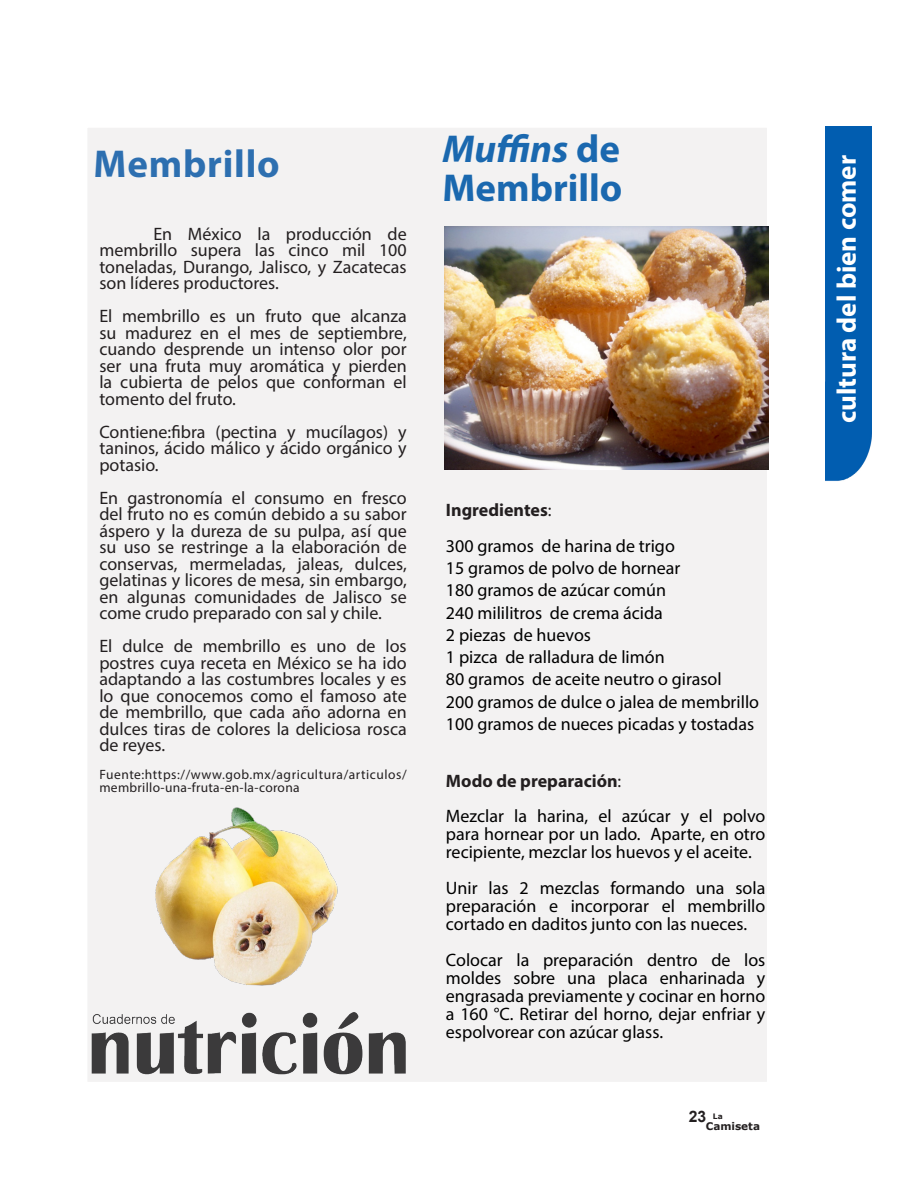
<style>
.page{position:relative;width:918px;height:1188px;background:#fff}
.page>*{position:absolute;margin:0;border:0;box-sizing:border-box;transform-origin:0 0}
.cuerpo_de_texto{font:700 39px/39px "Myriad Pro";color:#005db0}
.t1{font:700 39px "Myriad Pro";letter-spacing:.02em;color:#1765b2}
.t2{font:700 27px "Myriad Pro";color:#fff}
.t3{font:18px/16.5px "Myriad Pro";color:#231f20;text-align:justify}
.cuerpo_de_texto-2{font:18px/18px "Myriad Pro";color:#000;text-align:justify}
.t4{font:700 18px "Myriad Pro";color:#231f20}
.t5{font:700 15.75px "Arial";color:#231f20}
.t6{font:13.5px/13.5px "Myriad Pro";letter-spacing:.035em;color:#231f20}
.t7{font:700 10.5px "Verdana";color:#231f20}
.t8{font:700 7.5px "Verdana";color:#231f20}
.s1{font-style:italic}
.s2{font-weight:400}
</style>
<div class="page">
<div style="left:825px;top:126px;width:47px;height:355px;background:#015db0"></div>
<div style="left:87px;top:127px;width:681px;height:956px;background:#f3f2f2"></div>
<img style="left:91px;top:1012px;width:315px;height:62px">
<img style="left:444px;top:226px;width:324px;height:243px">
<img style="left:155px;top:807px;width:183px;height:179px">
<p class="t1" style="left:94px;top:138px;width:188px">Membrillo</p>
<p class="t3" style="left:99px;top:225px;width:309px;text-indent:54px">En México la producción de membrillo supera las cinco mil 100 toneladas, Durango, Jalisco, y Zacatecas son líderes productores.</p>
<p class="t3" style="left:99px;top:308px;width:309px">El membrillo es un fruto que alcanza su madurez en el mes de septiembre, cuando desprende un intenso olor por ser una fruta muy aromática y pierden la cubierta de pelos que conforman el tomento del fruto.</p>
<p class="t3" style="left:99px;top:423px;width:309px">Contiene:fibra (pectina y mucílagos) y taninos, ácido málico y ácido orgánico y potasio.</p>
<p class="t3" style="left:99px;top:489px;width:309px">En gastronomía el consumo en fresco del fruto no es común debido a su sabor áspero y la dureza de su pulpa, así que su uso se restringe a la elaboración de conservas, mermeladas, jaleas, dulces, gelatinas y licores de mesa, sin embargo, en algunas comunidades de Jalisco se come crudo preparado con sal y chile.</p>
<p class="t3" style="left:99px;top:638px;width:309px">El dulce de membrillo es uno de los postres cuya receta en México se ha ido adaptando a las costumbres locales y es lo que conocemos como el famoso ate de membrillo, que cada año adorna en dulces tiras de colores la deliciosa rosca de reyes.</p>
<p class="t6" style="left:99px;top:767px;width:309px">Fuente:https://www.gob.mx/agricultura/articulos/ membrillo-una-fruta-en-la-corona</p>
<p class="cuerpo_de_texto" style="left:442px;top:129px;width:182px"><span class="s1">Muffins</span> de<br>Membrillo</p>
<p class="t4" style="left:446px;top:499px;width:107px">Ingredientes<span class="s2">:</span></p>
<p class="cuerpo_de_texto-2" style="left:446px;top:537px;width:230px">300 gramos de harina de trigo</p>
<p class="cuerpo_de_texto-2" style="left:446px;top:559px;width:236px">15 gramos de polvo de hornear</p>
<p class="cuerpo_de_texto-2" style="left:446px;top:581px;width:222px">180 gramos de azúcar común</p>
<p class="cuerpo_de_texto-2" style="left:446px;top:603px;width:219px">240 mililitros de crema ácida</p>
<p class="cuerpo_de_texto-2" style="left:446px;top:626px;width:147px">2 piezas de huevos</p>
<p class="cuerpo_de_texto-2" style="left:446px;top:648px;width:220px">1 pizca de ralladura de limón</p>
<p class="cuerpo_de_texto-2" style="left:446px;top:670px;width:277px">80 gramos de aceite neutro o girasol</p>
<p class="cuerpo_de_texto-2" style="left:446px;top:692px;width:315px">200 gramos de dulce o jalea de membrillo</p>
<p class="cuerpo_de_texto-2" style="left:446px;top:715px;width:310px">100 gramos de nueces picadas y tostadas</p>
<p class="t4" style="left:446px;top:769px;width:177px">Modo de preparación<span class="s2">:</span></p>
<p class="cuerpo_de_texto-2" style="left:446px;top:807px;width:321px">Mezclar la harina, el azúcar y el polvo para hornear por un lado. Aparte, en otro recipiente, mezclar los huevos y el aceite.</p>
<p class="cuerpo_de_texto-2" style="left:446px;top:879px;width:321px">Unir las 2 mezclas formando una sola preparación e incorporar el membrillo cortado en daditos junto con las nueces.</p>
<p class="cuerpo_de_texto-2" style="left:446px;top:951px;width:321px">Colocar la preparación dentro de los moldes sobre una placa enharinada y engrasada previamente y cocinar en horno a 160 °C. Retirar del horno, dejar enfriar y espolvorear con azúcar glass.</p>
<p class="t5" style="left:689px;top:1106px;width:19px">23</p>
<p class="t8" style="left:713px;top:1112px;width:11px">La</p>
<p class="t7" style="left:706px;top:1120px;width:56px">Camiseta</p>
<p class="t2" style="left:829px;top:423px;width:270px;rotate:-90deg">cultura del bien comer</p>
</div>
